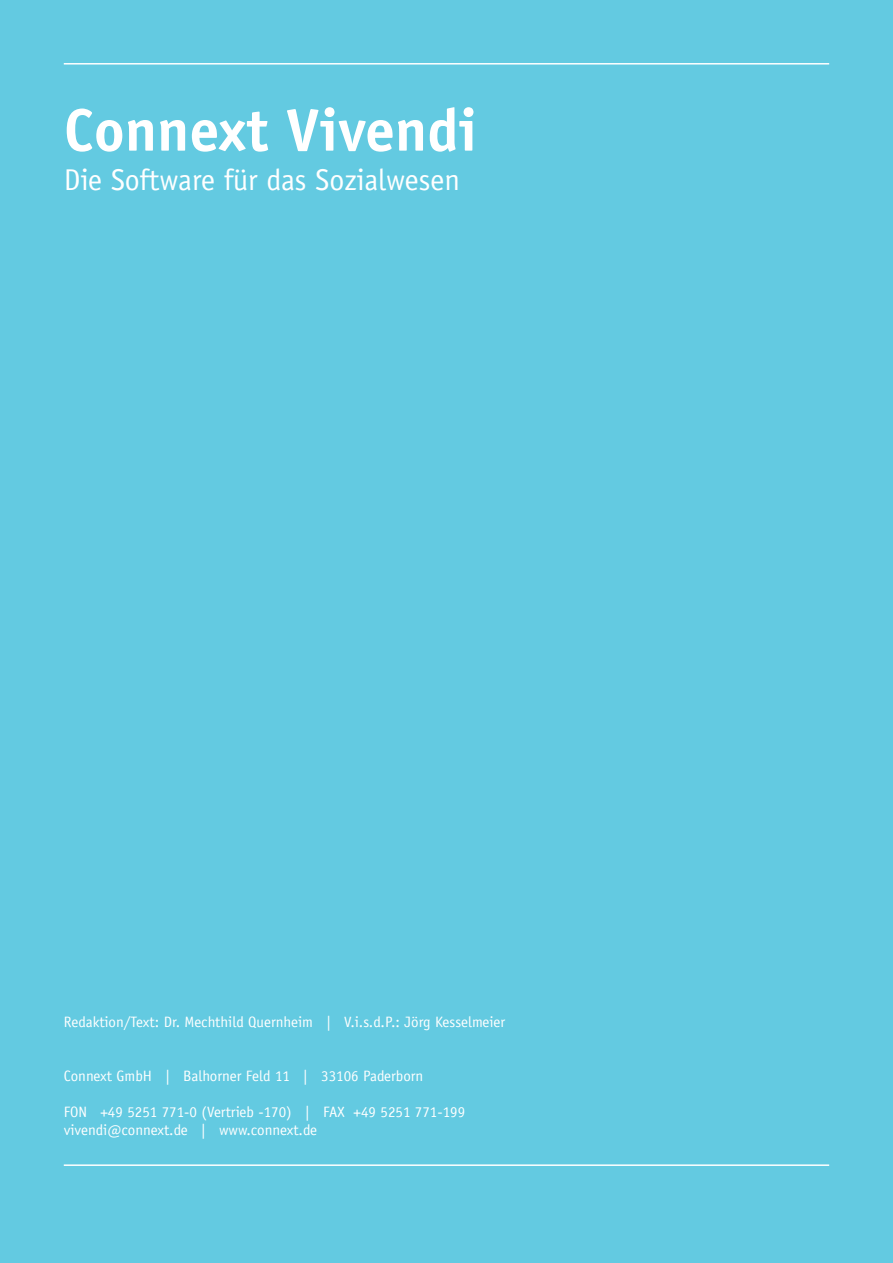
<style>
.page{position:relative;width:893px;height:1263px;background:#63cae1}
.page>*{position:absolute;margin:0;border:0;box-sizing:border-box;transform-origin:0 0}
.t1{font:700 60px "Officina Sans";color:#fff}
.t2{font:30px "Officina Sans";color:#fff}
.t3{font:15px/18px "Officina Sans";color:#fff}
</style>
<div class="page">
<hr style="left:64px;top:63px;width:765px;height:2px;background:#fff">
<hr style="left:64px;top:1164px;width:765px;height:2px;background:#fff">
<h1 class="t1" style="left:64px;top:93px;width:415px">Connext Vivendi</h1>
<h2 class="t2" style="left:64px;top:162px;width:398px">Die Software für das Sozialwesen</h2>
<p class="t3" style="left:64px;top:1013px;width:443px">Redaktion/Text: Dr. Mechthild Quernheim | V.i.s.d.P.: Jörg Kesselmeier</p>
<p class="t3" style="left:64px;top:1067px;width:361px">Connext GmbH | Balhorner Feld 11 | 33106 Paderborn</p>
<p class="t3" style="left:64px;top:1103px;width:403px">FON +49 5251 771-0 (Vertrieb -170) | FAX +49 5251 771-199 vivendi@connext.de | www.connext.de</p>
</div>
